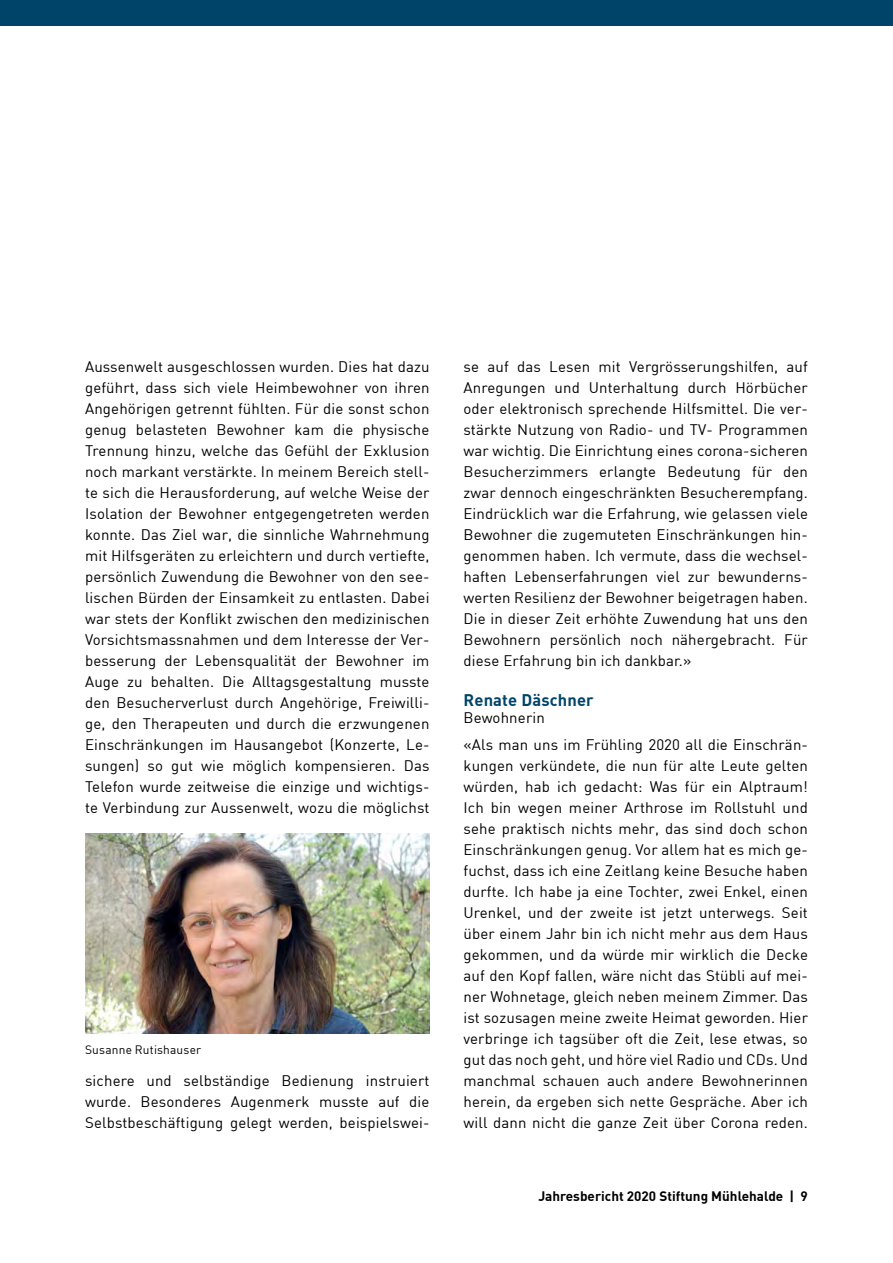
<style>
.page{position:relative;width:893px;height:1263px;background:#fff}
.page>*{position:absolute;margin:0;border:0;box-sizing:border-box;transform-origin:0 0}
.t1{font:700 16.5px "DIN";letter-spacing:.01em;color:#00446a}
.t2{font:15px/21px "DIN";letter-spacing:.01em;color:#000;text-align:justify}
.t3{font:700 13.5px "DIN";color:#000}
.t4{font:12px "DIN";letter-spacing:.015em;color:#000}
</style>
<div class="page">
<div style="left:0;top:0;width:893px;height:26px;background:#00446a"></div>
<img style="left:85px;top:834px;width:344px;height:199px">
<p class="t2" style="left:85px;top:355px;width:346px">Aussenwelt ausgeschlossen wurden. Dies hat dazu geführt, dass sich viele Heimbewohner von ihren Angehörigen getrennt fühlten. Für die sonst schon genug belasteten Bewohner kam die physische Trennung hinzu, welche das Gefühl der Exklusion noch markant verstärkte. In meinem Bereich stell&shy;te sich die Herausforderung, auf welche Weise der Isolation der Bewohner entgegengetreten werden konnte. Das Ziel war, die sinnliche Wahrnehmung mit Hilfsgeräten zu erleichtern und durch vertiefte, persönlich Zuwendung die Bewohner von den see&shy;lischen Bürden der Einsamkeit zu entlasten. Dabei war stets der Konflikt zwischen den medizinischen Vorsichtsmassnahmen und dem Interesse der Ver&shy;besserung der Lebensqualität der Bewohner im Auge zu behalten. Die Alltagsgestaltung musste den Besucherverlust durch Angehörige, Freiwilli&shy;ge, den Therapeuten und durch die erzwungenen Einschränkungen im Hausangebot (Konzerte, Le&shy;sungen) so gut wie möglich kompensieren. Das Telefon wurde zeitweise die einzige und wichtigs&shy;te Verbindung zur Aussenwelt, wozu die möglichst</p>
<p class="t4" style="left:85px;top:1042px;width:118px">Susanne Rutishauser</p>
<p class="t2" style="left:85px;top:1069px;width:346px">sichere und selbständige Bedienung instruiert wurde. Besonderes Augenmerk musste auf die Selbstbeschäftigung gelegt werden, beispielswei-</p>
<p class="t2" style="left:463px;top:355px;width:346px">se auf das Lesen mit Vergrösserungshilfen, auf Anregungen und Unterhaltung durch Hörbücher oder elektronisch sprechende Hilfsmittel. Die ver&shy;stärkte Nutzung von Radio- und TV- Programmen war wichtig. Die Einrichtung eines corona-sicheren Besucherzimmers erlangte Bedeutung für den zwar dennoch eingeschränkten Besucherempfang.<br>Eindrücklich war die Erfahrung, wie gelassen viele Bewohner die zugemuteten Einschränkungen hin&shy;genommen haben. Ich vermute, dass die wechsel&shy;haften Lebenserfahrungen viel zur bewunderns&shy;werten Resilienz der Bewohner beigetragen haben.<br>Die in dieser Zeit erhöhte Zuwendung hat uns den Bewohnern persönlich noch nähergebracht. Für diese Erfahrung bin ich dankbar.»</p>
<p class="t1" style="left:463px;top:689px;width:132px">Renate Däschner</p>
<p class="t2" style="left:463px;top:703px;width:346px;line-height:27px">Bewohnerin<br>«Als man uns im Frühling 2020 all die Einschrän-</p>
<p class="t2" style="left:463px;top:754px;width:346px">kungen verkündete, die nun für alte Leute gelten würden, hab ich gedacht: Was für ein Alptraum!<br>Ich bin wegen meiner Arthrose im Rollstuhl und sehe praktisch nichts mehr, das sind doch schon Einschränkungen genug. Vor allem hat es mich ge&shy;fuchst, dass ich eine Zeitlang keine Besuche haben durfte. Ich habe ja eine Tochter, zwei Enkel, einen Urenkel, und der zweite ist jetzt unterwegs. Seit über einem Jahr bin ich nicht mehr aus dem Haus gekommen, und da würde mir wirklich die Decke auf den Kopf fallen, wäre nicht das Stübli auf mei&shy;ner Wohnetage, gleich neben meinem Zimmer. Das ist sozusagen meine zweite Heimat geworden. Hier verbringe ich tagsüber oft die Zeit, lese etwas, so gut das noch geht, und höre viel Radio und CDs. Und manchmal schauen auch andere Bewohnerinnen herein, da ergeben sich nette Gespräche. Aber ich will dann nicht die ganze Zeit über Corona reden.</p>
<p class="t3" style="left:538px;top:1187px;width:271px">Jahresbericht 2020 Stiftung Mühlehalde | 9</p>
</div>
